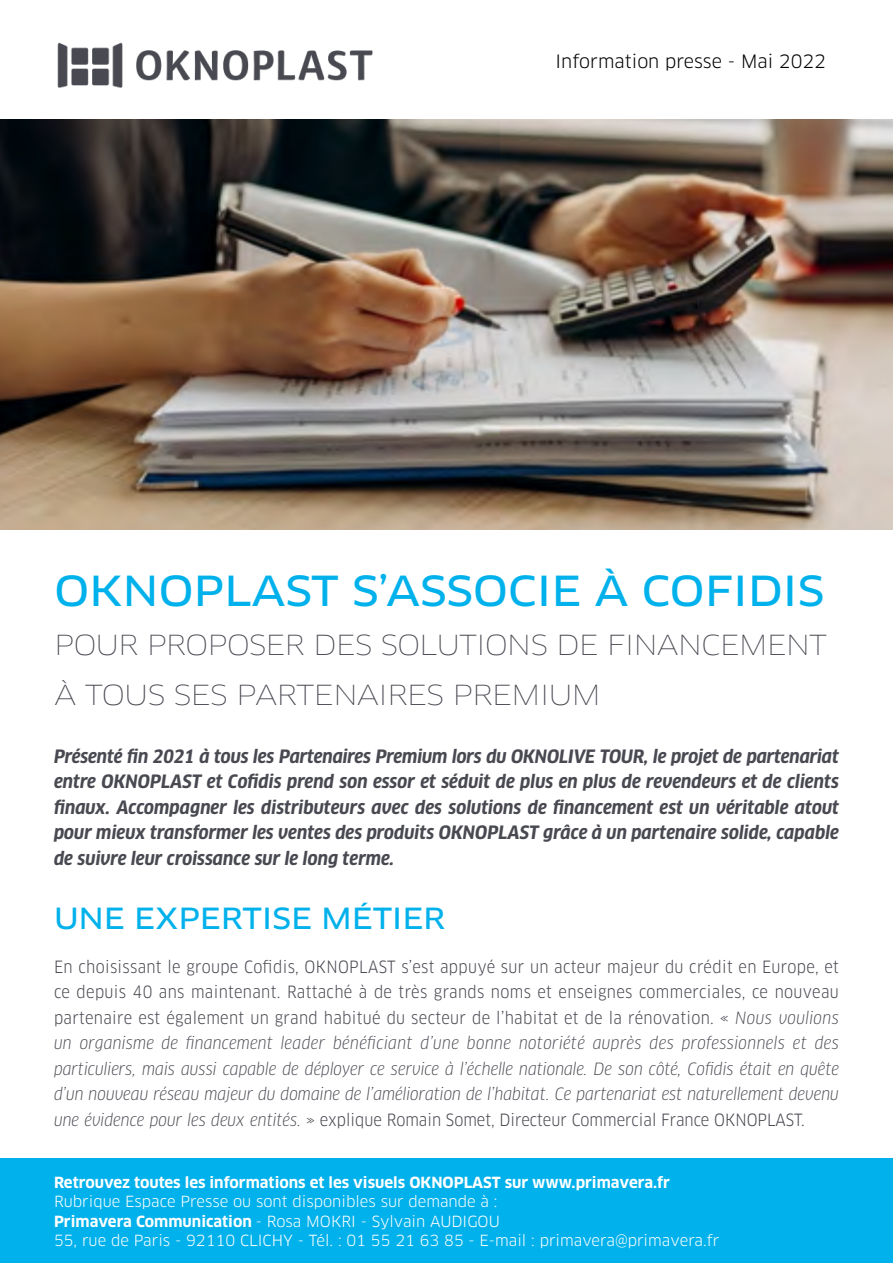
<style>
.page{position:relative;width:893px;height:1263px;background:#fff}
.page>*{position:absolute;margin:0;border:0;box-sizing:border-box;transform-origin:0 0}
.t1{font:40.5px "Clan Pro Wide News";letter-spacing:-.01em;color:#00b1eb}
.t2{font:28.5px "Clan Pro Wide News";letter-spacing:-.01em;color:#00b1eb}
.t3{font:100 expanded 27px/49.5px "Clan Pro";letter-spacing:-.04em;color:#484951}
.t4{font:italic 700 18px/25.5px "Clan Pro Narr";color:#484951;text-align:justify}
.t5{font:18px "Clan Pro";color:#000}
.t6{font:italic 16.5px/25.5px "Clan Pro Narr";color:#484951;text-align:justify}
.t7{font:15px/19.5px "Clan Pro";color:#fff}
.t8{font:700 15px "Clan Pro";color:#fff}
.s1{font-style:normal}
.s2{font-weight:700}
</style>
<div class="page">
<img style="left:0;top:119px;width:893px;height:410px">
<div style="left:0;top:1159px;width:893px;height:104px;background:#00b1eb"></div>
<img style="left:57px;top:42px;width:316px;height:46px">
<p class="t5" style="left:556px;top:51px;width:272px">Information presse - Mai 2022</p>
<h1 class="t1" style="left:54px;top:566px;width:772px">OKNOPLAST S’ASSOCIE À COFIDIS</h1>
<h3 class="t3" style="left:54px;top:620px;width:774px">POUR PROPOSER DES SOLUTIONS DE FINANCEMENT<br>À TOUS SES PARTENAIRES PREMIUM</h3>
<p class="t4" style="left:54px;top:743px;width:786px">Présenté fin 2021 à tous les Partenaires Premium lors du OKNOLIVE TOUR, le projet de partenariat entre OKNOPLAST et Cofidis prend son essor et séduit de plus en plus de revendeurs et de clients finaux. Accompagner les distributeurs avec des solutions de financement est un véritable atout pour mieux transformer les ventes des produits OKNOPLAST grâce à un partenaire solide, capable de suivre leur croissance sur le long terme.</p>
<h2 class="t2" style="left:54px;top:901px;width:393px">UNE EXPERTISE MÉTIER</h2>
<p class="t6" style="left:54px;top:954px;width:786px"><span class="s1">En choisissant le groupe Cofidis, OKNOPLAST s’est appuyé sur un acteur majeur du crédit en Europe, et ce depuis 40 ans maintenant. Rattaché à de très grands noms et enseignes commerciales, ce nouveau partenaire est également un grand habitué du secteur de l’habitat et de la rénovation. «</span> Nous voulions un organisme de financement leader bénéficiant d’une bonne notoriété auprès des professionnels et des particuliers, mais aussi capable de déployer ce service à l’échelle nationale. De son côté, Cofidis était en quête d’un nouveau réseau majeur du domaine de l’amélioration de l’habitat. Ce partenariat est naturellement devenu une évidence pour les deux entités. <span class="s1">» explique Romain Somet, Directeur Commercial France OKNOPLAST.</span></p>
<p class="t8" style="left:54px;top:1173px;width:618px">Retrouvez toutes les informations et les visuels OKNOPLAST sur www.primavera.fr</p>
<p class="t7" style="left:54px;top:1192px;width:667px">Rubrique Espace Presse ou sont disponibles sur demande à :<br><span class="s2">Primavera Communication</span> - Rosa MOKRI - Sylvain AUDIGOU<br>55, rue de Paris - 92110 CLICHY - Tél. : 01 55 21 63 85 - E-mail : primavera@primavera.fr</p>
</div>
